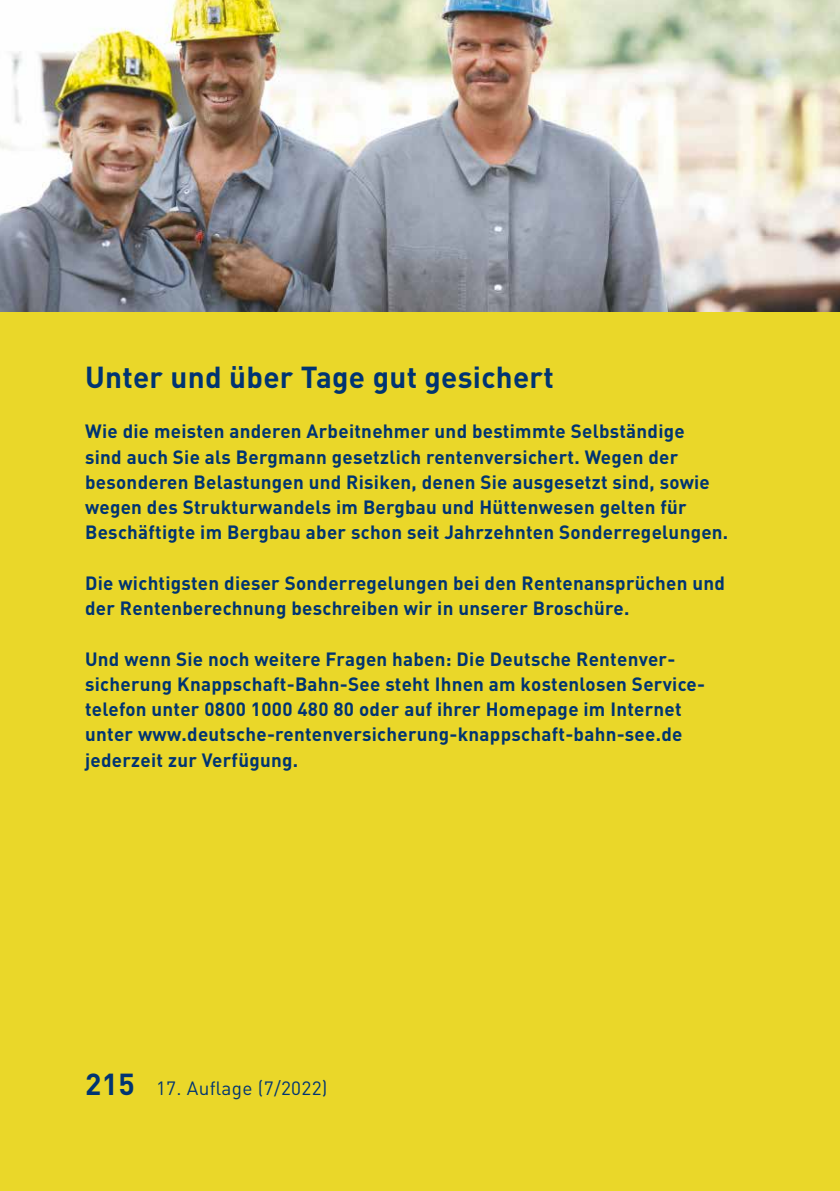
<style>
.page{position:relative;width:840px;height:1191px;background:#fff}
.page>*{position:absolute;margin:0;border:0;box-sizing:border-box;transform-origin:0 0}
.t1{font:700 30px "DIN";letter-spacing:.01em;color:#003472}
.t2{font:700 19px/25.2px "DIN";letter-spacing:.015em;color:#003472}
.t3{font:19px "DIN";letter-spacing:.015em;color:#003472}
.s1{font-weight:700;font-size:30px}
</style>
<div class="page">
<div style="left:0;top:312px;width:839px;height:879px;background:#ead729"></div>
<img style="left:0;top:0;width:839px;height:312px">
<h2 class="t1" style="left:85px;top:357px;width:470px">Unter und über Tage gut gesichert</h2>
<p class="t2" style="left:85px;top:418px;width:644px">Wie die meisten anderen Arbeitnehmer und bestimmte Selbständige<br>sind auch Sie als Bergmann gesetzlich rentenversichert. Wegen der besonderen Belastungen und Risiken, denen Sie ausgesetzt sind, sowie wegen des Strukturwandels im Bergbau und Hüttenwesen gelten für Beschäftigte im Bergbau aber schon seit Jahrzehnten Sonderregelungen.</p>
<p class="t2" style="left:85px;top:569px;width:641px">Die wichtigsten dieser Sonderregelungen bei den Renten ansprüchen und der Rentenberechnung beschreiben wir in unserer Broschüre.</p>
<p class="t2" style="left:85px;top:645px;width:621px">Und wenn Sie noch weitere Fragen haben: Die Deutsche Rentenver&shy;sicherung Knappschaft-Bahn-See steht Ihnen am kostenlosen Service&shy;telefon unter 0800 1000 480 80 oder auf ihrer Homepage im Internet unter www.deutsche-rentenversicherung-knappschaft-bahn-see.de jederzeit zur Verfügung.</p>
<p class="t3" style="left:85px;top:1075px;width:244px"><span class="s1">215</span> 17. Auflage (7/2022)</p>
</div>
